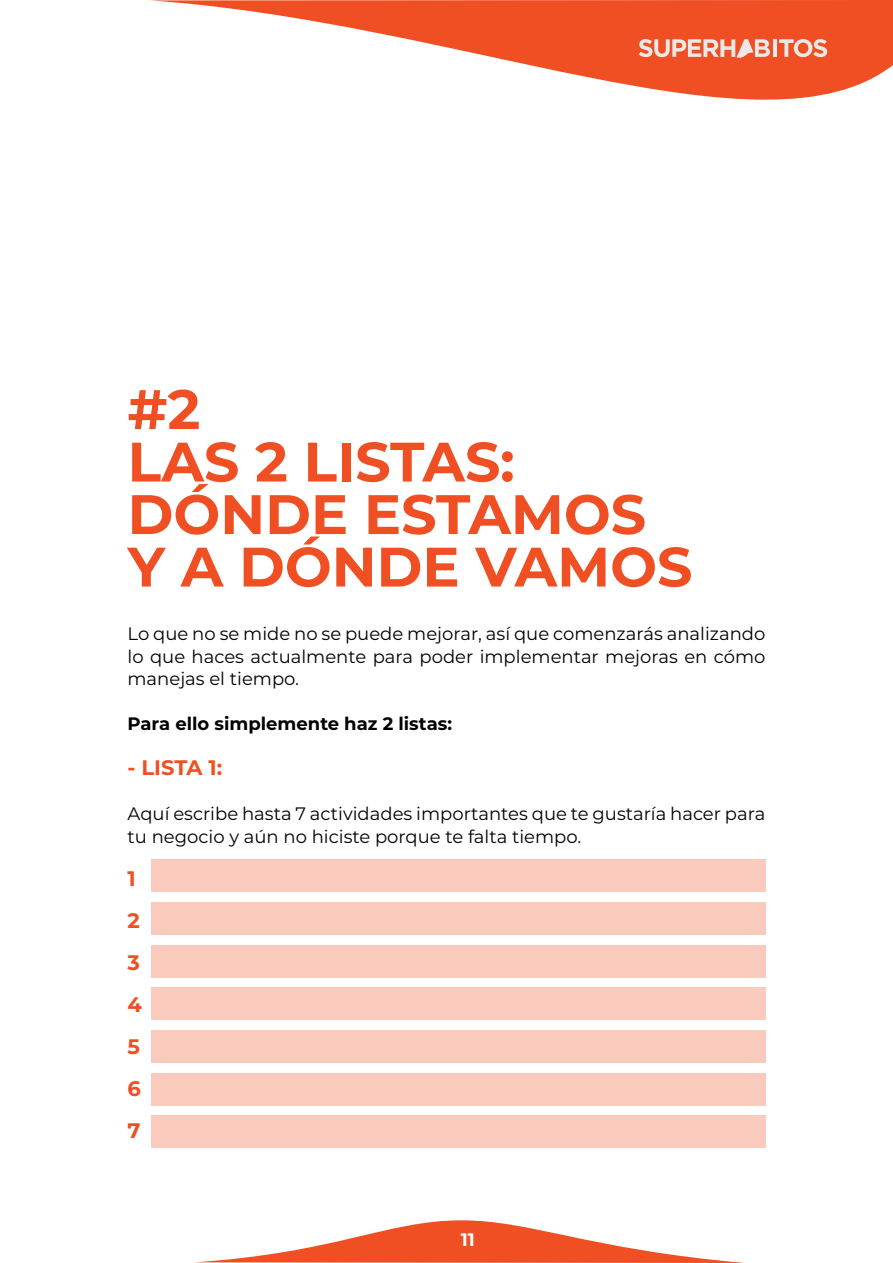
<style>
.page{position:relative;width:893px;height:1263px;background:#fff}
.page>*{position:absolute;margin:0;border:0;box-sizing:border-box;transform-origin:0 0}
.t1{font:700 55.5px/52.5px "Montserrat";color:#f04f24}
.t2{font:700 21px/42px "Montserrat";letter-spacing:-.005em;color:#f04f24}
.t3{font:18px/22.5px "Montserrat";color:#000;text-align:justify}
.t4{font:700 18px "Montserrat";color:#000}
.t5{font:700 18px "Montserrat";color:#fff}
</style>
<div class="page">
<svg style="left:148px;top:0;width:745px;height:100px;fill:#f04f24"></svg>
<hr style="left:773px;top:39px;width:3px;height:18px;background:#ede8e8">
<svg style="left:779px;top:39px;width:48px;height:18px"></svg>
<svg style="left:638px;top:39px;width:132px;height:19px;background:#ee9d88"></svg>
<svg style="left:194px;top:1220px;width:550px;height:43px"></svg>
<div style="left:151px;top:860px;width:614px;height:32px;background:#facabd"></div>
<div style="left:151px;top:945px;width:614px;height:32px;background:#facabd"></div>
<div style="left:151px;top:1030px;width:614px;height:32px;background:#facabd"></div>
<div style="left:151px;top:902px;width:614px;height:32px;background:#facabd"></div>
<div style="left:151px;top:987px;width:614px;height:32px;background:#facabd"></div>
<div style="left:151px;top:1073px;width:614px;height:33px;background:#facabd"></div>
<div style="left:151px;top:1116px;width:614px;height:32px;background:#facabd"></div>
<h1 class="t1" style="left:128px;top:380px;width:566px">#2<br>LAS 2 LISTAS:<br>DÓNDE ESTAMOS<br>Y A DÓNDE VAMOS</h1>
<p class="t3" style="left:128px;top:622px;width:639px">Lo que no se mide no se puede mejorar, así que comenzarás analizando lo que haces actualmente para poder implementar mejoras en cómo manejas el tiempo.</p>
<p class="t4" style="left:128px;top:711px;width:326px">Para ello simplemente haz 2 listas:</p>
<p class="t2" style="left:128px;top:746px;width:96px">- LISTA 1:</p>
<p class="t3" style="left:128px;top:802px;width:639px">Aquí escribe hasta 7 actividades importantes que te gustaría hacer para tu negocio y aún no hiciste porque te falta tiempo.</p>
<p class="t2" style="left:128px;top:857px;width:16px">1<br>2<br>3<br>4<br>5<br>6<br>7</p>
<p class="t5" style="left:461px;top:1227px;width:16px">11</p>
</div>
